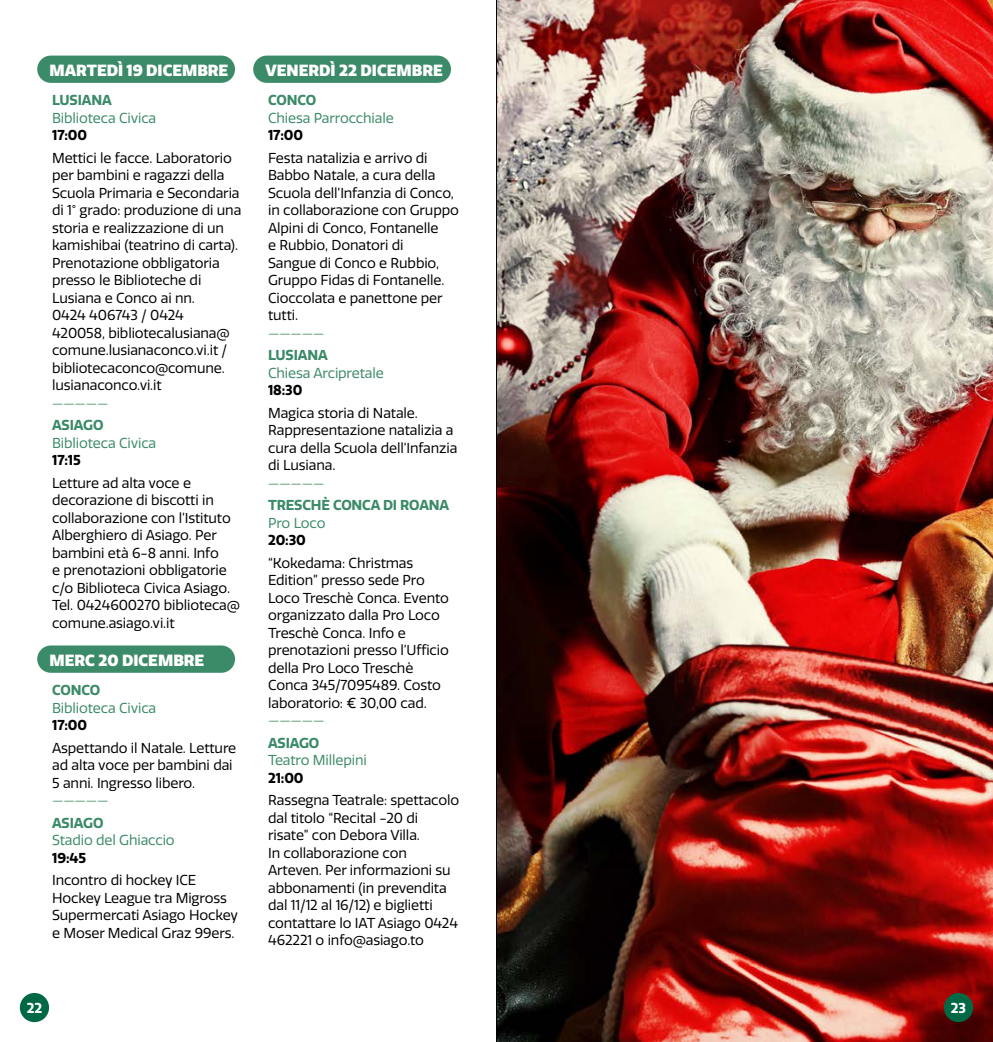
<style>
.page{position:relative;width:993px;height:1042px;background:#fff}
.page>*{position:absolute;margin:0;border:0;box-sizing:border-box;transform-origin:0 0}
.t1{font:900 15.75px "Quatro";color:#fff}
.t2{font:14px/17.5px "Quatro";letter-spacing:-.01em;color:#000}
.t3{font:14px "Quatro";letter-spacing:-.01em;color:#3b8a68}
.t4{font:700 14px "Quatro";letter-spacing:-.01em;color:#3b8a68}
.t5{font:700 14px "Quatro";letter-spacing:-.01em;color:#000}
.t6{font:14px "Quatro";color:#7baa91}
.t7{font:700 14px "Quatro";color:#fff}
</style>
<div class="page">
<div style="left:37px;top:56px;width:198px;height:27px;background:#3b8a68;border-radius:14px"></div>
<div style="left:37px;top:645px;width:198px;height:28px;background:#3b8a68;border-radius:14px"></div>
<div style="left:253px;top:56px;width:198px;height:27px;background:#3b8a68;border-radius:14px"></div>
<img style="left:497px;top:0;width:495px;height:1042px">
<div style="left:20px;top:993px;width:29px;height:29px;background:#006844;border-radius:50%"></div>
<div style="left:943px;top:993px;width:29px;height:29px;background:#006844;border-radius:50%"></div>
<hr style="left:496px;top:0;width:1px;height:1042px;background:#000">
<p class="t1" style="left:50px;top:61px;width:180px">MARTEDÌ 19 DICEMBRE</p>
<p class="t4" style="left:52px;top:92px;width:61px">LUSIANA</p>
<p class="t3" style="left:52px;top:110px;width:106px">Biblioteca Civica</p>
<p class="t5" style="left:52px;top:127px;width:36px">17:00</p>
<p class="t2" style="left:52px;top:149px;width:191px">Mettici le facce. Laboratorio per bambini e ragazzi della<br>Scuola Primaria e Secondaria di 1° grado: produzione di una storia e realizzazione di un kamishibai (teatrino di carta).<br>Prenotazione obbligatoria presso le Biblioteche di<br>Lusiana e Conco ai nn.<br>0424 406743 / 0424<br>420058, bibliotecalusiana@ comune.lusianaconco.vi.it / bibliotecaconco@comune. lusianaconco.vi.it</p>
<p class="t6" style="left:52px;top:395px;width:58px">—————</p>
<p class="t4" style="left:52px;top:417px;width:53px">ASIAGO</p>
<p class="t3" style="left:52px;top:435px;width:106px">Biblioteca Civica</p>
<p class="t5" style="left:52px;top:452px;width:30px">17:15</p>
<p class="t2" style="left:52px;top:474px;width:189px">Letture ad alta voce e decorazione di biscotti in collaborazione con l’Istituto<br>Alberghiero di Asiago. Per bambini età 6-8 anni. Info<br>e prenotazioni obbligatorie c/o Biblioteca Civica Asiago.<br>Tel. 0424600270 biblioteca@ comune.asiago.vi.it</p>
<p class="t1" style="left:50px;top:651px;width:156px">MERC 20 DICEMBRE</p>
<p class="t4" style="left:52px;top:682px;width:49px">CONCO</p>
<p class="t3" style="left:52px;top:700px;width:106px">Biblioteca Civica</p>
<p class="t5" style="left:52px;top:717px;width:36px">17:00</p>
<p class="t2" style="left:52px;top:739px;width:186px">Aspettando il Natale. Letture ad alta voce per bambini dai<br>5 anni. Ingresso libero.</p>
<p class="t6" style="left:52px;top:792px;width:58px">—————</p>
<p class="t4" style="left:52px;top:814px;width:53px">ASIAGO</p>
<p class="t3" style="left:52px;top:832px;width:124px">Stadio del Ghiaccio</p>
<p class="t5" style="left:52px;top:849px;width:36px">19:45</p>
<p class="t2" style="left:52px;top:871px;width:187px">Incontro di hockey ICE<br>Hockey League tra Migross<br>Supermercati Asiago Hockey e Moser Medical Graz 99ers.</p>
<p class="t1" style="left:265px;top:61px;width:178px">VENERDÌ 22 DICEMBRE</p>
<p class="t4" style="left:268px;top:92px;width:49px">CONCO</p>
<p class="t3" style="left:268px;top:110px;width:127px">Chiesa Parrocchiale</p>
<p class="t5" style="left:268px;top:127px;width:36px">17:00</p>
<p class="t2" style="left:268px;top:149px;width:192px">Festa natalizia e arrivo di<br>Babbo Natale, a cura della<br>Scuola dell’Infanzia di Conco, in collaborazione con Gruppo<br>Alpini di Conco, Fontanelle<br>e Rubbio, Donatori di<br>Sangue di Conco e Rubbio,<br>Gruppo Fidas di Fontanelle.<br>Cioccolata e panettone per tutti.</p>
<p class="t6" style="left:268px;top:325px;width:58px">—————</p>
<p class="t4" style="left:268px;top:347px;width:61px">LUSIANA</p>
<p class="t3" style="left:268px;top:365px;width:117px">Chiesa Arcipretale</p>
<p class="t5" style="left:268px;top:382px;width:36px">18:30</p>
<p class="t2" style="left:268px;top:404px;width:191px">Magica storia di Natale.<br>Rappresentazione natalizia a cura della Scuola dell’Infanzia di Lusiana.</p>
<p class="t6" style="left:268px;top:475px;width:58px">—————</p>
<p class="t4" style="left:268px;top:497px;width:182px">TRESCHÈ CONCA DI ROANA</p>
<p class="t3" style="left:268px;top:515px;width:59px">Pro Loco</p>
<p class="t5" style="left:268px;top:532px;width:39px">20:30</p>
<p class="t2" style="left:268px;top:554px;width:182px">“Kokedama: Christmas<br>Edition” presso sede Pro<br>Loco Treschè Conca. Evento organizzato dalla Pro Loco<br>Treschè Conca. Info e prenotazioni presso l’Ufficio della Pro Loco Treschè<br>Conca 345/7095489. Costo laboratorio: € 30,00 cad.</p>
<p class="t6" style="left:268px;top:712px;width:58px">—————</p>
<p class="t4" style="left:268px;top:734px;width:53px">ASIAGO</p>
<p class="t3" style="left:268px;top:752px;width:100px">Teatro Millepini</p>
<p class="t5" style="left:268px;top:769px;width:37px">21:00</p>
<p class="t2" style="left:268px;top:792px;width:192px">Rassegna Teatrale: spettacolo dal titolo “Recital -20 di risate” con Debora Villa.<br>In collaborazione con<br>Arteven. Per informazioni su abbonamenti (in prevendita dal 11/12 al 16/12) e biglietti contattare lo IAT Asiago 0424<br>462221 o info@asiago.to</p>
<p class="t7" style="left:27px;top:999px;width:17px">22</p>
<p class="t7" style="left:950px;top:999px;width:17px">23</p>
</div>
